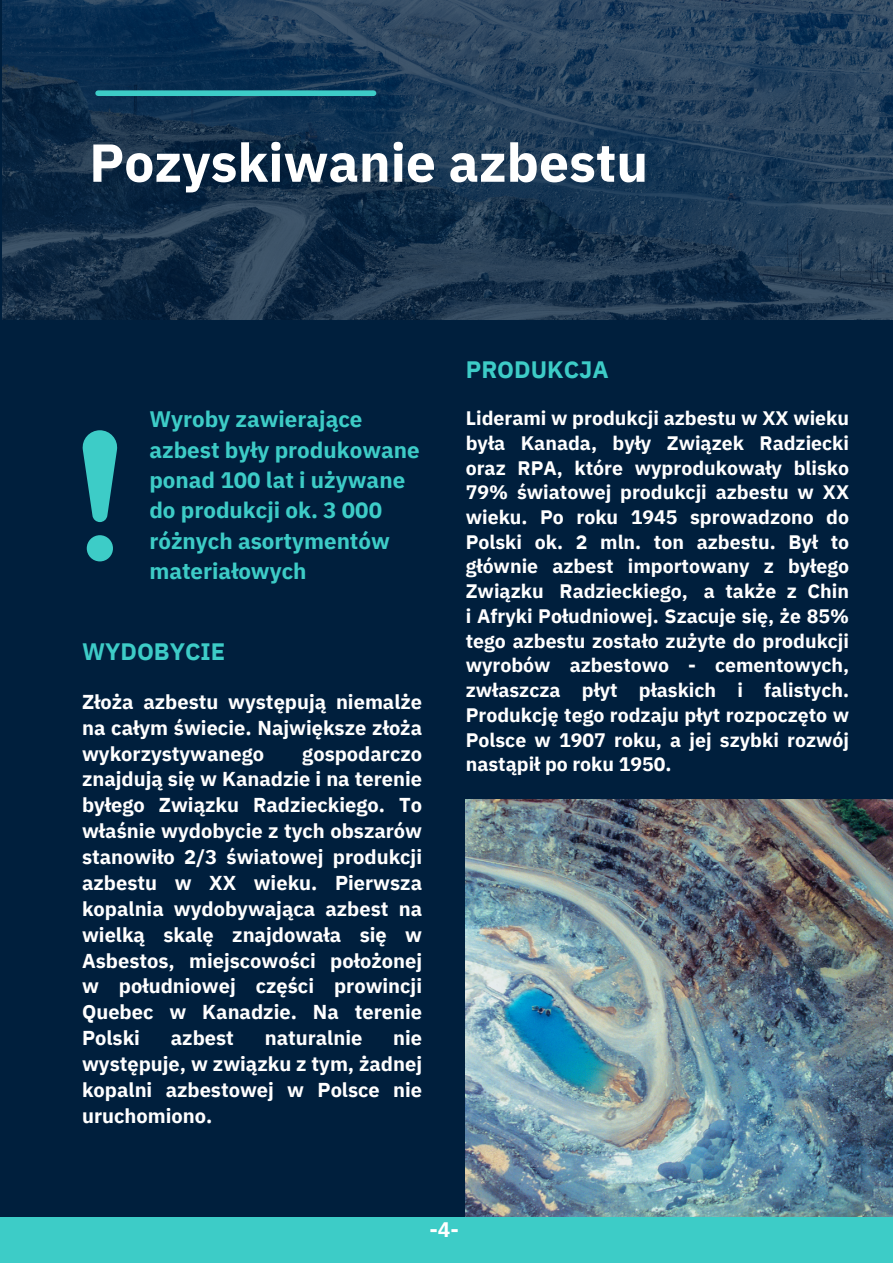
<style>
.page{position:relative;width:893px;height:1264px;background:#fff}
.page>*{position:absolute;margin:0;border:0;box-sizing:border-box;transform-origin:0 0}
.t1{font:700 53.4px "IBM Plex Sans";color:#fff}
.t2{font:700 23.7px "IBM Plex Sans";color:#3dccc7}
.t3{font:700 22.35px/30.3px "IBM Plex Sans";color:#3dccc7}
.t4{font:700 21px "IBM Plex Sans";color:#fff}
.t5{font:700 20.1px/25.8px "IBM Plex Sans";color:#fff;text-align:justify}
.t6{font:700 19.5px/24.8px "IBM Plex Sans";color:#fff;text-align:justify}
</style>
<div class="page">
<div style="left:0;top:0;width:892px;height:1262px;background:#001f3d"></div>
<img style="left:2px;top:0;width:890px;height:319px">
<div style="left:98px;top:90px;width:275px;height:6px;background:#3dccc7"></div>
<svg style="left:83px;top:430px;width:34px;height:92px"></svg>
<div style="left:87px;top:535px;width:26px;height:26px;background:#3dccc7;border-radius:50%"></div>
<div style="left:0;top:1217px;width:892px;height:45px;background:#3dccc7"></div>
<img style="left:466px;top:799px;width:426px;height:417px">
<p class="t1" style="left:89px;top:127px;width:560px">Pozyskiwanie azbestu</p>
<p class="t3" style="left:149px;top:404px;width:272px">Wyroby zawierające azbest były produkowane ponad 100 lat i używane do produkcji ok. 3 000 różnych asortymentów materiałowych</p>
<p class="t2" style="left:82px;top:635px;width:145px">WYDOBYCIE</p>
<p class="t5" style="left:82px;top:688px;width:341px">Złoża azbestu występują niemalże na całym świecie. Największe złoża wykorzystywanego</p>
<p class="t5" style="left:82px;top:740px;width:341px;text-indent:220px">gospodarczo znajdują się w Kanadzie i na terenie byłego Związku Radzieckiego. To właśnie wydobycie z tych obszarów stanowiło 2/3 światowej produkcji azbestu w XX wieku. Pierwsza kopalnia wydobywająca azbest na wielką skalę znajdowała się w Asbestos, miejscowości położonej w południowej części prowincji Quebec w Kanadzie. Na terenie Polski</p>
<p class="t5" style="left:82px;top:1024px;width:341px;text-indent:311px">nie występuje, w związku z tym, żadnej kopalni azbestowej w Polsce nie uruchomiono.</p>
<p class="t5" style="left:171px;top:1024px;width:65px">azbest</p>
<p class="t5" style="left:265px;top:1024px;width:99px">naturalnie</p>
<p class="t2" style="left:466px;top:353px;width:144px">PRODUKCJA</p>
<p class="t6" style="left:466px;top:405px;width:385px">Liderami w produkcji azbestu w XX wieku była Kanada, były Związek Radziecki oraz RPA, które wyprodukowały blisko 79% światowej produkcji azbestu w XX wieku. Po roku 1945 sprowadzono do Polski ok. 2 mln. ton azbestu. Był to głównie azbest importowany z byłego Związku Radzieckiego, a także z Chin i Afryki Południowej. Szacuje się, że 85% tego azbestu zostało zużyte do produkcji wyrobów azbestowo - cementowych, zwłaszcza płyt płaskich i falistych.<br>Produkcję tego rodzaju płyt rozpoczęto w Polsce w 1907 roku, a jej szybki rozwój nastąpił po roku 1950.</p>
<p class="t4" style="left:429px;top:1214px;width:31px">-4-</p>
</div>
